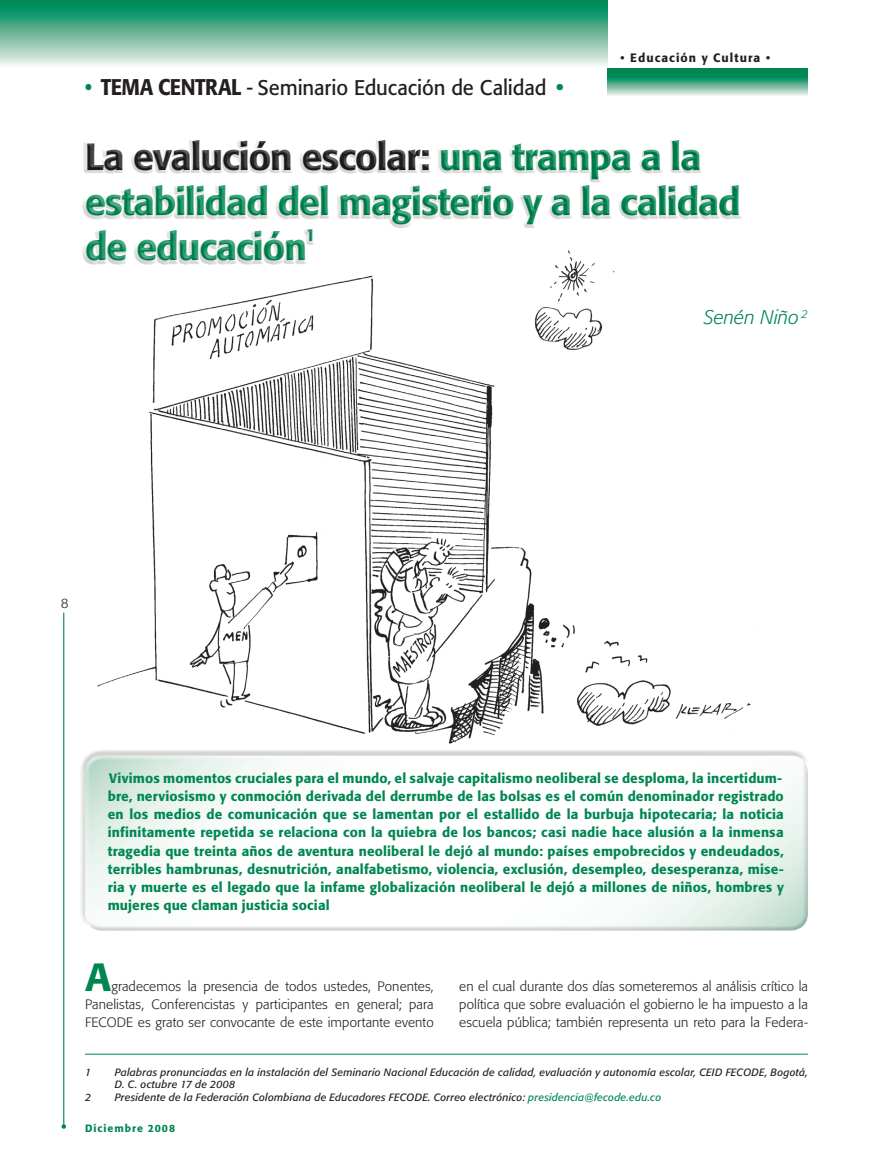
<style>
.page{position:relative;width:893px;height:1170px;background:#fff}
.page>*{position:absolute;margin:0;border:0;box-sizing:border-box;transform-origin:0 0}
.t1{font:500 39px "Formata";color:#008751}
.t2{font:500 37.5px/45px "Formata";letter-spacing:-.03em;color:#008751}
.t3{font:21px "Formata";letter-spacing:-.005em;color:#231f20;scale:.96 1}
.t4{font:italic 300 19.5px "Formata";letter-spacing:-.005em;color:#008751}
.t5{font:500 17.4px "Formata";color:#008751}
.t6{font:500 13.5px/18px "Formata";letter-spacing:.01em;color:#008751;text-align:justify}
.t7{font:300 13.5px/18px "Formata";letter-spacing:.005em;color:#231f20;text-align:justify}
.t8{font:500 12px "Formata";letter-spacing:.085em;color:#231f20}
.t9{font:italic 10.5px/12.6px "Formata";letter-spacing:.02em;color:#231f20}
.t10{font:500 10.5px "Formata";letter-spacing:.095em;color:#008751}
.s1{font-weight:500;font-size:22.5px;color:#008751}
.s2{font-weight:500;font-size:22.5px}
.s3{font-size:22.5px}
.s4{color:#231f20}
.s5{color:#008751}
</style>
<div class="page">
<svg style="left:0;top:0;width:608px;height:66px;background:#6ab89a"></svg>
<svg style="left:608px;top:68px;width:200px;height:28px;background:#50ac89"></svg>
<hr style="left:63px;top:612px;width:1px;height:514px;background:#008751">
<svg style="left:62px;top:1124px;width:4px;height:4px"></svg>
<img style="left:97px;top:285px;width:661px;height:459px">
<div style="left:71px;top:119px;width:745px;height:166px;background:#231f20;opacity:.2"></div>
<hr style="left:85px;top:1053px;width:723px;height:1px;background:#008751">
<div style="left:73px;top:744px;width:747px;height:197px;background:#231f20;opacity:.2"></div>
<h3 class="t3" style="left:85px;top:75px;width:500px"><span class="s1">•</span> <span class="s2">TEMA CENTRAL</span> <span class="s3">-</span> Seminario Educación de Calidad <span class="s1">•</span></h3>
<p class="t8" style="left:620px;top:50px;width:151px">• Educación y Cultura •</p>
<h2 class="t2" style="left:85px;top:134px;width:657px"><span class="s4">La evalución escolar:</span> una trampa a la estabilidad del magisterio y a la calidad de educación</h2>
<p class="t5" style="left:306px;top:224px;width:12px">1</p>
<h3 class="t4" style="left:704px;top:306px;width:106px">Senén Niño <sup>2</sup></h3>
<p class="t7" style="left:61px;top:594px;width:9px">8</p>
<p class="t6" style="left:108px;top:769px;width:677px">Vivimos momentos cruciales para el mundo, el salvaje capitalismo neoliberal se desploma, la incertidum&shy;bre, nerviosismo y conmoción derivada del derrumbe de las bolsas es el común denominador registrado en los medios de comunicación que se lamentan por el estallido de la burbuja hipotecaria; la noticia infinitamente repetida se relaciona con la quiebra de los bancos; casi nadie hace alusión a la inmensa tragedia que treinta años de aventura neoliberal le dejó al mundo: países empobrecidos y endeudados, terribles hambrunas, desnutrición, analfabetismo, violencia, exclusión, desempleo, desesperanza, mise&shy;ria y muerte es el legado que la infame globalización neoliberal le dejó a millones de niños, hombres y mujeres que claman justicia social</p>
<h1 class="t1" style="left:85px;top:952px;width:28px">A</h1>
<p class="t7" style="left:85px;top:976px;width:350px;text-indent:26px">gradecemos la presencia de todos ustedes, Ponentes, Panelistas, Conferencistas y participantes en general; para FECODE es grato ser convocante de este importante evento</p>
<p class="t7" style="left:459px;top:976px;width:350px">en el cual durante dos días someteremos al análisis crítico la política que sobre evaluación el gobierno le ha impuesto a la escuela pública; también representa un reto para la Federa-</p>
<p class="t9" style="left:85px;top:1065px;width:8px">1</p>
<p class="t9" style="left:115px;top:1065px;width:695px">Palabras pronunciadas en la instalación del Seminario Nacional Educación de calidad, evaluación y autonomía escolar, CEID FECODE, Bogotá,<br>D. C. octubre 17 de 2008</p>
<p class="t9" style="left:85px;top:1090px;width:8px">2</p>
<p class="t9" style="left:115px;top:1090px;width:548px">Presidente de la Federación Colombiana de Educadores FECODE. Correo electrónico: <span class="s5">presidencia@fecode.edu.co</span></p>
<p class="t10" style="left:85px;top:1121px;width:92px">Diciembre 2008</p>
</div>
